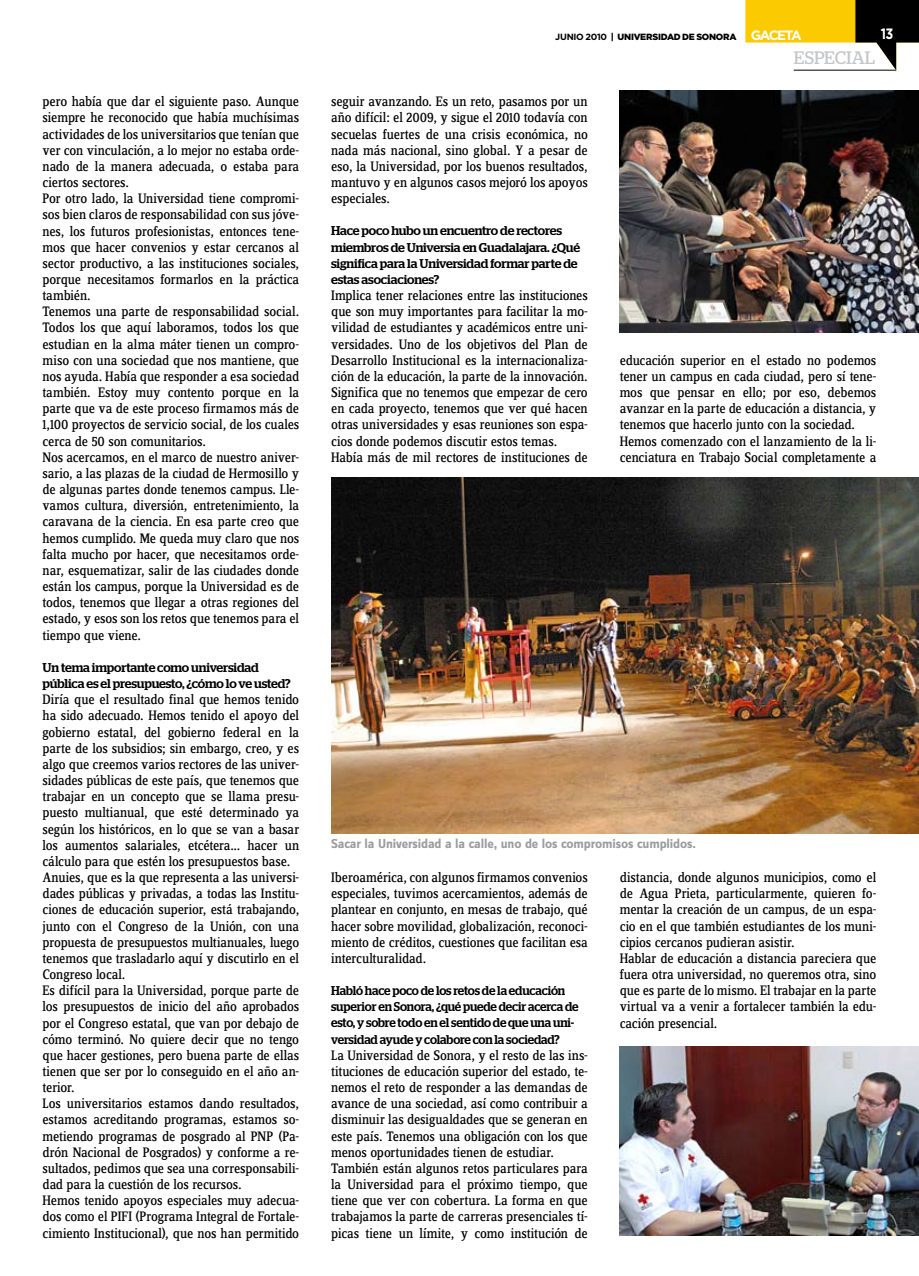
<style>
.page{position:relative;width:919px;height:1276px;background:#fff}
.page>*{position:absolute;margin:0;border:0;box-sizing:border-box;transform-origin:0 0}
.t1{font:18px "Stag";color:#c5c6c8}
.t2{font:700 15px "Gotham";color:#fff;scale:.85 1}
.t3{font:14.25px/16.2px "Zine Serif Dis";letter-spacing:-.015em;color:#000}
.t4{font:700 13.5px "Zine Sans Dis";letter-spacing:-.01em;color:#9c9d9f}
.t5{font:700 13.5px "Gotham";letter-spacing:-.115em;color:#fff}
.t6{font:500 12.75px/16.2px "Stag";letter-spacing:-.015em;color:#000}
.t7{font:500 12.75px/16.2px "Stag";letter-spacing:-.015em;color:#000;scale:.95 1}
.t8{font:700 9px "Gotham";letter-spacing:-.03em;color:#000}
.t9{font:900 9px "Gotham";color:#000}
.s1{font-weight:900}
</style>
<div class="page">
<hr style="left:793px;top:70px;width:103px;height:1px;background:#000">
<svg style="left:745px;top:0;width:173px;height:70px"></svg>
<img style="left:619px;top:90px;width:299px;height:242px">
<img style="left:331px;top:478px;width:587px;height:355px">
<img style="left:619px;top:1046px;width:299px;height:189px">
<p class="t3" style="left:43px;top:94px;width:258px">pero había que dar el siguiente paso. Aunque siempre he reconocido que había muchísimas actividades de los universitarios que tenían que ver con vinculación, a lo mejor no estaba orde&shy;nado de la manera adecuada, o estaba para ciertos sectores.<br>Por otro lado, la Universidad tiene compromi&shy;sos bien claros de responsabilidad con sus jóve&shy;nes, los futuros profesionistas, entonces tene&shy;mos que hacer convenios y estar cercanos al sector productivo, a las instituciones sociales, porque necesitamos formarlos en la práctica también.<br>Tenemos una parte de responsabilidad social.<br>Todos los que aquí laboramos, todos los que estudian en la alma máter tienen un compro&shy;miso con una sociedad que nos mantiene, que nos ayuda. Había que responder a esa sociedad también. Estoy muy contento porque en la parte que va de este proceso firmamos más de 1,100 proyectos de servicio social, de los cuales cerca de 50 son comunitarios.<br>Nos acercamos, en el marco de nuestro aniver&shy;sario, a las plazas de la ciudad de Hermosillo y de algunas partes donde tenemos campus. Lle&shy;vamos cultura, diversión, entretenimiento, la caravana de la ciencia. En esa parte creo que hemos cumplido. Me queda muy claro que nos falta mucho por hacer, que necesitamos orde&shy;nar, esquematizar, salir de las ciudades donde están los campus, porque la Universidad es de todos, tenemos que llegar a otras regiones del estado, y esos son los retos que tenemos para el tiempo que viene.</p>
<p class="t6" style="left:43px;top:659px;width:250px">Un tema importante como universidad pública es el presupuesto, ¿cómo lo ve usted?</p>
<p class="t3" style="left:43px;top:692px;width:258px">Diría que el resultado final que hemos tenido ha sido adecuado. Hemos tenido el apoyo del gobierno estatal, del gobierno federal en la parte de los subsidios; sin embargo, creo, y es algo que creemos varios rectores de las univer&shy;sidades públicas de este país, que tenemos que trabajar en un concepto que se llama presu&shy;puesto multianual, que esté determinado ya según los históricos, en lo que se van a basar los aumentos salariales, etcétera... hacer un cálculo para que estén los presupuestos base.<br>Anuies, que es la que representa a las universi&shy;dades públicas y privadas, a todas las Institu&shy;ciones de educación superior, está trabajando, junto con el Congreso de la Unión, con una propuesta de presupuestos multianuales, luego tenemos que trasladarlo aquí y discutirlo en el Congreso local.<br>Es difícil para la Universidad, porque parte de los presupuestos de inicio del año aprobados por el Congreso estatal, que van por debajo de cómo terminó. No quiere decir que no tengo que hacer gestiones, pero buena parte de ellas tienen que ser por lo conseguido en el año an&shy;terior.<br>Los universitarios estamos dando resultados, estamos acreditando programas, estamos so&shy;metiendo programas de posgrado al PNP (Pa&shy;drón Nacional de Posgrados) y conforme a re&shy;sultados, pedimos que sea una corresponsabili&shy;dad para la cuestión de los recursos.<br>Hemos tenido apoyos especiales muy adecua&shy;dos como el PIFI (Programa Integral de Fortale&shy;cimiento Institucional), que nos han permitido</p>
<p class="t8" style="left:555px;top:31px;width:70px">JUNIO 2010 <span class="s1">| UNIVER</span></p>
<p class="t9" style="left:652px;top:30px;width:13px">SIDAD</p>
<p class="t9" style="left:682px;top:30px;width:28px">DE SONORA</p>
<p class="t5" style="left:750px;top:27px;width:52px">GACETA</p>
<p class="t2" style="left:880px;top:25px;width:17px">13</p>
<p class="t3" style="left:331px;top:94px;width:258px;text-align:justify">seguir avanzando. Es un reto, pasamos por un año difícil: el 2009, y sigue el 2010 todavía con secuelas fuertes de una crisis económica, no nada más nacional, sino global. Y a pesar de eso, la Universidad, por los buenos resultados, mantuvo y en algunos casos mejoró los apoyos especiales.</p>
<p class="t6" style="left:331px;top:223px;width:250px">Hace poco hubo un encuentro de rectores miembros de Universia en Guadalajara. ¿Qué significa para la Universidad formar parte de estas asociaciones?</p>
<p class="t3" style="left:331px;top:288px;width:258px">Implica tener relaciones entre las instituciones que son muy importantes para facilitar la mo&shy;vilidad de estudiantes y académicos entre uni&shy;versidades. Uno de los objetivos del Plan de Desarrollo Institucional es la internacionaliza&shy;ción de la educación, la parte de la innovación.<br>Significa que no tenemos que empezar de cero en cada proyecto, tenemos que ver qué hacen otras universidades y esas reuniones son espa&shy;cios donde podemos discutir estos temas.<br>Había más de mil rectores de instituciones de</p>
<p class="t1" style="left:794px;top:47px;width:22px">ESPECIAL</p>
<p class="t3" style="left:619px;top:353px;width:258px">educación superior en el estado no podemos tener un campus en cada ciudad, pero sí tene&shy;mos que pensar en ello; por eso, debemos avanzar en la parte de educación a distancia, y tenemos que hacerlo junto con la sociedad.<br>Hemos comenzado con el lanzamiento de la li&shy;cenciatura en Trabajo Social completamente a</p>
<p class="t4" style="left:331px;top:837px;width:366px">Sacar la Universidad a la calle, uno de los compromisos cumplidos.</p>
<p class="t3" style="left:331px;top:870px;width:258px;text-align:justify">Iberoamérica, con algunos firmamos convenios especiales, tuvimos acercamientos, además de plantear en conjunto, en mesas de trabajo, qué hacer sobre movilidad, globalización, reconoci&shy;miento de créditos, cuestiones que facilitan esa interculturalidad.</p>
<p class="t7" style="left:331px;top:982px;width:262px">Habló hace poco de los retos de la educación superior en Sonora, ¿qué puede decir acerca de esto, y sobre todo en el sentido de que una uni&shy;versidad ayude y colabore con la sociedad?</p>
<p class="t3" style="left:331px;top:1047px;width:258px">La Universidad de Sonora, y el resto de las ins&shy;tituciones de educación superior del estado, te&shy;nemos el reto de responder a las demandas de avance de una sociedad, así como contribuir a disminuir las desigualdades que se generan en este país. Tenemos una obligación con los que menos oportunidades tienen de estudiar.<br>También están algunos retos particulares para la Universidad para el próximo tiempo, que tiene que ver con cobertura. La forma en que trabajamos la parte de carreras presenciales tí&shy;picas tiene un límite, y como institución de</p>
<p class="t3" style="left:619px;top:870px;width:258px">distancia, donde algunos municipios, como el de Agua Prieta, particularmente, quieren fo&shy;mentar la creación de un campus, de un espa&shy;cio en el que también estudiantes de los muni&shy;cipios cercanos pudieran asistir.<br>Hablar de educación a distancia pareciera que fuera otra universidad, no queremos otra, sino que es parte de lo mismo. El trabajar en la parte virtual va a venir a fortalecer también la edu&shy;cación presencial.</p>
</div>
